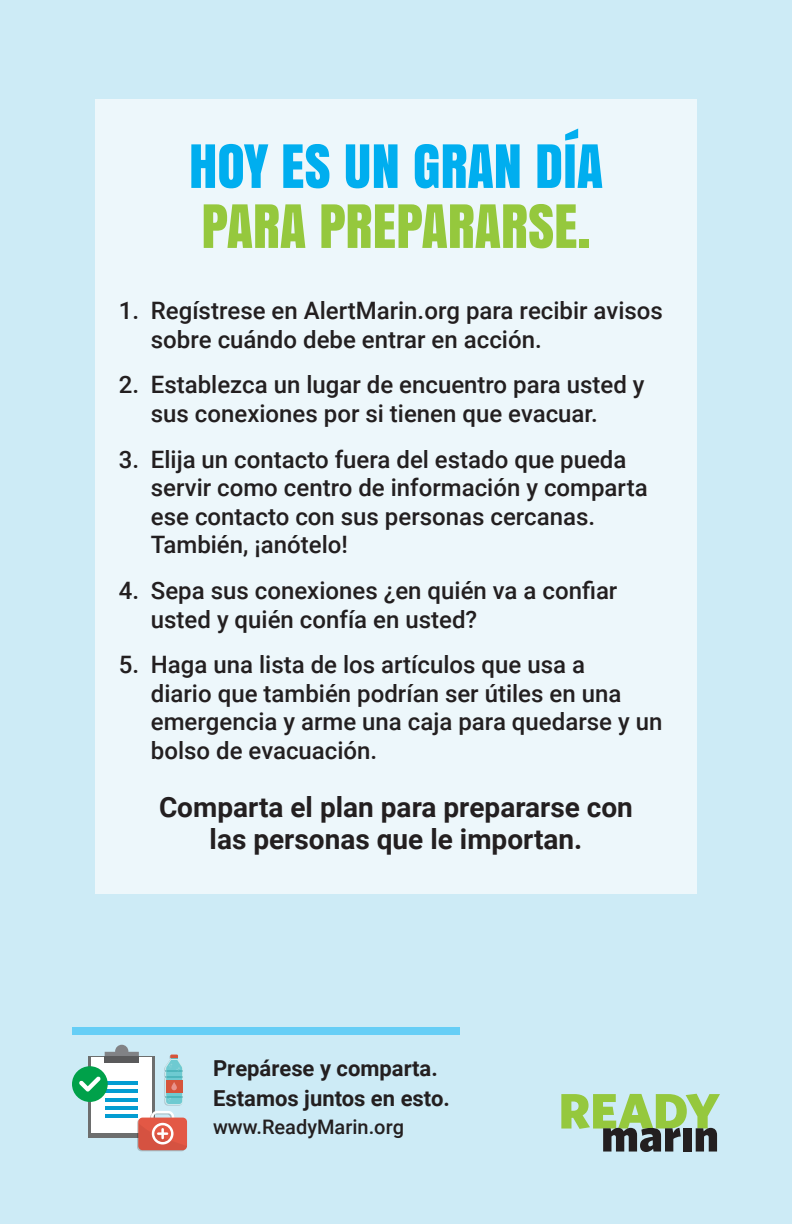
<style>
.page{position:relative;width:792px;height:1224px;background:#cdebf6}
.page>*{position:absolute;margin:0;border:0;box-sizing:border-box;transform-origin:0 0}
.Heading{font:56px/60px "Anton";color:#95c83d}
.number_list_med{font:700 28px/32px "Roboto";color:#231f20;text-align:center}
.number_list_med-2{font:500 24px/28.4px "Roboto";color:#231f20}
.text{font:700 22px/30px "Roboto";color:#231f20}
.text-2{font:500 20px "Roboto";color:#231f20}
.s1{color:#00aeef}
</style>
<div class="page">
<div style="left:95px;top:99px;width:602px;height:795px;background:#edf7fb"></div>
<div style="left:72px;top:1027px;width:387px;height:7px;background:#66cef6"></div>
<div style="left:72px;top:1066px;width:36px;height:36px;background:#00a14a;border-radius:50%"></div>
<svg style="left:79px;top:1045px;width:108px;height:106px"></svg>
<div style="left:166px;top:1080px;width:16px;height:12px;background:#d6543b"></div>
<svg style="left:171px;top:1082px;width:6px;height:8px"></svg>
<svg style="left:561px;top:1094px;width:159px;height:58px"></svg>
<p class="Heading" style="left:189px;top:134px;width:415px"><span class="s1">HOY ES UN GRAN DÍA<br></span>PARA PREPARARSE.</p>
<p class="number_list_med-2" style="left:151px;top:296px;width:514px;text-indent:-32px">1. Regístrese en AlertMarin.org para recibir avisos sobre cuándo debe entrar en acción.</p>
<p class="number_list_med-2" style="left:151px;top:370px;width:495px;text-indent:-32px">2. Establezca un lugar de encuentro para usted y sus conexiones por si tienen que evacuar.</p>
<p class="number_list_med-2" style="left:151px;top:444px;width:498px;text-indent:-32px">3. Elija un contacto fuera del estado que pueda servir como centro de información y comparta ese contacto con sus personas cercanas.<br>También, ¡anótelo!</p>
<p class="number_list_med-2" style="left:151px;top:575px;width:468px;text-indent:-32px">4. Sepa sus conexiones ¿en quién va a confiar usted y quién confía en usted?</p>
<p class="number_list_med-2" style="left:151px;top:650px;width:513px;text-indent:-32px">5. Haga una lista de los artículos que usa a<br>diario que también podrían ser útiles en una emergencia y arme una caja para quedarse y un bolso de evacuación.</p>
<p class="number_list_med" style="left:159px;top:790px;width:475px">Comparta el plan para prepararse con las personas que le importan.</p>
<p class="text" style="left:213px;top:1052px;width:238px">Prepárese y comparta.<br>Estamos juntos en esto.</p>
<p class="text-2" style="left:213px;top:1113px;width:192px">www.ReadyMarin.org</p>
</div>
